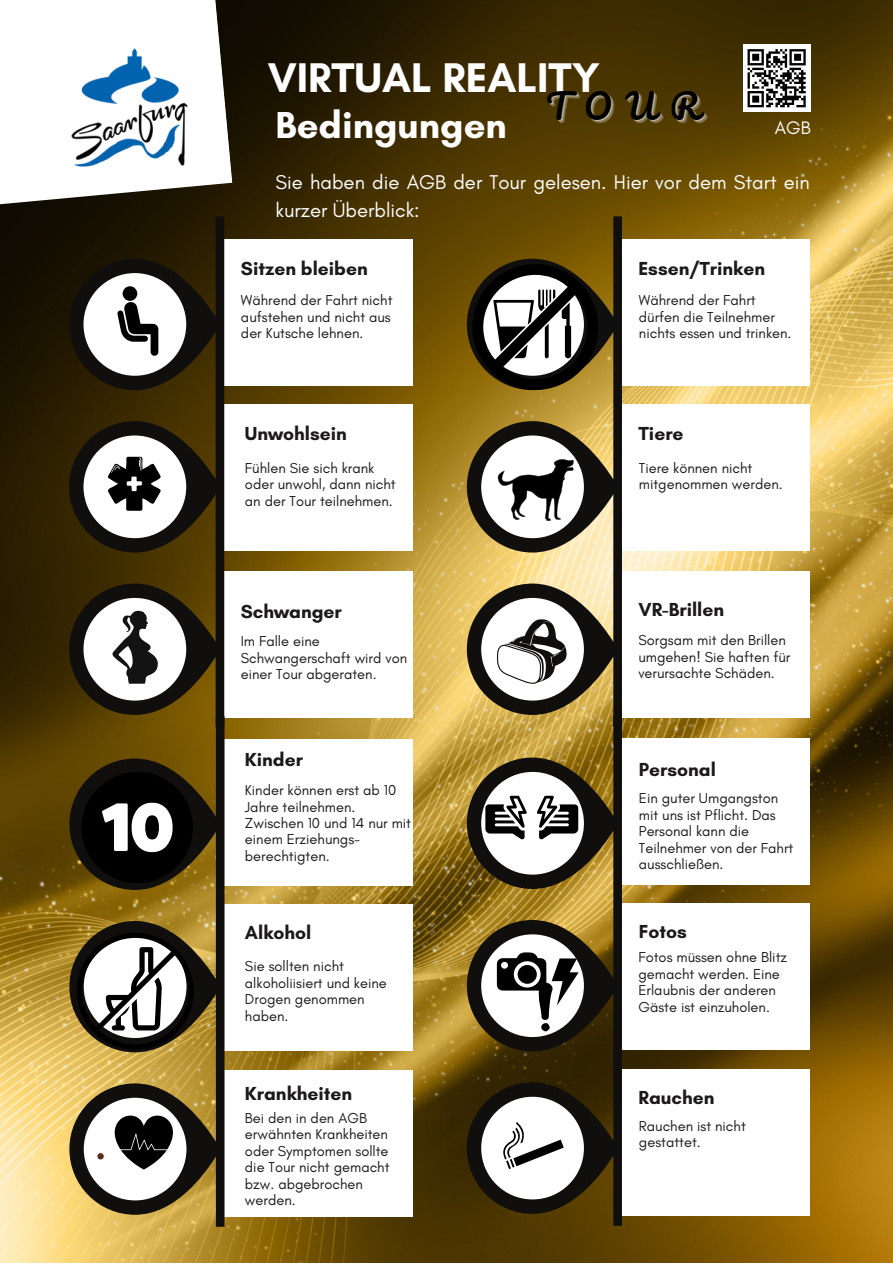
<style>
.page{position:relative;width:893px;height:1264px;background:#fff}
.page>*{position:absolute;margin:0;border:0;box-sizing:border-box;transform-origin:0 0}
.t1{font:700 42.15px "Glacial Indifference";color:#fff}
.t2{font:700 38.25px "Glacial Indifference";color:#fff}
.t3{font:20.25px/28px "Glacial Indifference";color:#fff}
.t4{font:700 19.2px "Glacial Indifference";color:#1c191a}
.t5{font:18.45px "Glacial Indifference";color:#fff}
.t6{font:14.7px/16.5px "Glacial Indifference";color:#1c191a}
</style>
<div class="page">
<img style="left:0;top:0;width:892px;height:1262px">
<svg style="left:0;top:0;width:232px;height:206px"></svg>
<div style="left:222px;top:404px;width:190px;height:146px;background:#fff"></div>
<div style="left:222px;top:239px;width:190px;height:146px;background:#fff"></div>
<div style="left:222px;top:571px;width:190px;height:146px;background:#fff"></div>
<svg style="left:69px;top:216px;width:155px;height:500px;background:#2a2006"></svg>
<div style="left:83px;top:273px;width:103px;height:103px;background:#fff;border-radius:50%"></div>
<div style="left:83px;top:435px;width:103px;height:103px;background:#fff;border-radius:50%"></div>
<div style="left:83px;top:598px;width:103px;height:102px;background:#fff;border-radius:50%"></div>
<div style="left:620px;top:404px;width:190px;height:146px;background:#fff"></div>
<div style="left:620px;top:239px;width:190px;height:146px;background:#fff"></div>
<div style="left:620px;top:571px;width:190px;height:146px;background:#fff"></div>
<svg style="left:467px;top:216px;width:155px;height:499px;background:#7b6835"></svg>
<div style="left:481px;top:435px;width:103px;height:103px;background:#fff;border-radius:50%"></div>
<div style="left:481px;top:598px;width:103px;height:102px;background:#fff;border-radius:50%"></div>
<div style="left:123px;top:286px;width:14px;height:15px;background:#000;border-radius:50%"></div>
<svg style="left:117px;top:299px;width:41px;height:57px"></svg>
<svg style="left:112px;top:610px;width:46px;height:73px"></svg>
<svg style="left:108px;top:457px;width:53px;height:54px"></svg>
<svg style="left:472px;top:264px;width:126px;height:126px"></svg>
<div style="left:222px;top:904px;width:190px;height:146px;background:#fff"></div>
<div style="left:222px;top:739px;width:190px;height:146px;background:#fff"></div>
<div style="left:222px;top:1070px;width:190px;height:146px;background:#fff"></div>
<svg style="left:69px;top:716px;width:155px;height:510px;background:#786021"></svg>
<div style="left:84px;top:1097px;width:102px;height:103px;background:#fff;border-radius:50%"></div>
<svg style="left:97px;top:1115px;width:76px;height:54px"></svg>
<svg style="left:77px;top:932px;width:117px;height:117px"></svg>
<svg style="left:82px;top:771px;width:111px;height:112px"></svg>
<svg style="left:497px;top:459px;width:77px;height:62px"></svg>
<svg style="left:497px;top:619px;width:69px;height:65px"></svg>
<div style="left:620px;top:903px;width:190px;height:146px;background:#fff"></div>
<div style="left:620px;top:738px;width:190px;height:146px;background:#fff"></div>
<div style="left:620px;top:1069px;width:190px;height:146px;background:#fff"></div>
<svg style="left:467px;top:715px;width:155px;height:510px;background:#554417"></svg>
<div style="left:481px;top:772px;width:103px;height:102px;background:#fff;border-radius:50%"></div>
<div style="left:481px;top:934px;width:103px;height:103px;background:#fff;border-radius:50%"></div>
<div style="left:481px;top:1096px;width:103px;height:103px;background:#fff;border-radius:50%"></div>
<svg style="left:485px;top:795px;width:41px;height:44px"></svg>
<svg style="left:536px;top:795px;width:42px;height:44px"></svg>
<svg style="left:497px;top:952px;width:81px;height:79px"></svg>
<svg style="left:503px;top:1122px;width:60px;height:47px"></svg>
<img style="left:69px;top:44px;width:122px;height:127px">
<div style="left:742px;top:44px;width:68px;height:68px;background:#fff"></div>
<svg style="left:747px;top:49px;width:58px;height:58px"></svg>
<h1 class="t1" style="left:268px;top:52px;width:334px">VIRTUAL REALITY</h1>
<h2 class="t2" style="left:275px;top:101px;width:429px">Bedingungen <sup>T</sup> <sup>O</sup> <sup>U</sup> <sup>R</sup></h2>
<h3 class="t3" style="left:275px;top:168px;width:535px">Sie haben die AGB der Tour gelesen. Hier vor dem Start ein kurzer Überblick:</h3>
<p class="t5" style="left:774px;top:116px;width:37px">AGB</p>
<h3 class="t4" style="left:241px;top:257px;width:128px">Sitzen bleiben</h3>
<p class="t6" style="left:241px;top:292px;width:153px;text-align:justify">Während der Fahrt nicht aufstehen und nicht aus der Kutsche lehnen.</p>
<h3 class="t4" style="left:245px;top:421px;width:103px">Unwohlsein</h3>
<p class="t6" style="left:245px;top:459px;width:152px">Fühlen Sie sich krank oder unwohl, dann nicht an der Tour teilnehmen.</p>
<h3 class="t4" style="left:241px;top:600px;width:103px">Schwanger</h3>
<p class="t6" style="left:241px;top:633px;width:168px">Im Falle eine<br>Schwangerschaft wird von einer Tour abgeraten.</p>
<h3 class="t4" style="left:245px;top:747px;width:59px">Kinder</h3>
<p class="t6" style="left:245px;top:781px;width:168px">Kinder können erst ab 10<br>Jahre teilnehmen.<br>Zwischen 10 und 14 nur mit einem Erziehungs&shy;berechtigten.</p>
<h3 class="t4" style="left:245px;top:921px;width:68px">Alkohol</h3>
<p class="t6" style="left:245px;top:958px;width:143px">Sie sollten nicht alkoholiisiert und keine<br>Drogen genommen haben.</p>
<h3 class="t4" style="left:245px;top:1081px;width:109px">Krankheiten</h3>
<p class="t6" style="left:245px;top:1109px;width:146px">Bei den in den AGB erwähnten Krankheiten oder Symptomen sollte die Tour nicht gemacht bzw. abgebrochen werden.</p>
<h3 class="t4" style="left:638px;top:257px;width:128px">Essen/Trinken</h3>
<p class="t6" style="left:639px;top:292px;width:154px">Während der Fahrt dürfen die Teilnehmer nichts essen und trinken.</p>
<h3 class="t4" style="left:638px;top:421px;width:47px">Tiere</h3>
<p class="t6" style="left:639px;top:459px;width:145px">Tiere können nicht mitgenommen werden.</p>
<h3 class="t4" style="left:638px;top:598px;width:87px">VR-Brillen</h3>
<p class="t6" style="left:638px;top:631px;width:153px">Sorgsam mit den Brillen umgehen! Sie haften für verursachte Schäden.</p>
<h3 class="t4" style="left:639px;top:758px;width:78px">Personal</h3>
<p class="t6" style="left:639px;top:790px;width:156px">Ein guter Umgangston mit uns ist Pflicht. Das<br>Personal kann die<br>Teilnehmer von der Fahrt ausschließen.</p>
<h3 class="t4" style="left:639px;top:920px;width:50px">Fotos</h3>
<p class="t6" style="left:638px;top:949px;width:150px">Fotos müssen ohne Blitz gemacht werden. Eine<br>Erlaubnis der anderen<br>Gäste ist einzuholen.</p>
<h3 class="t4" style="left:638px;top:1085px;width:78px">Rauchen</h3>
<p class="t6" style="left:639px;top:1117px;width:108px">Rauchen ist nicht gestattet.</p>
</div>
